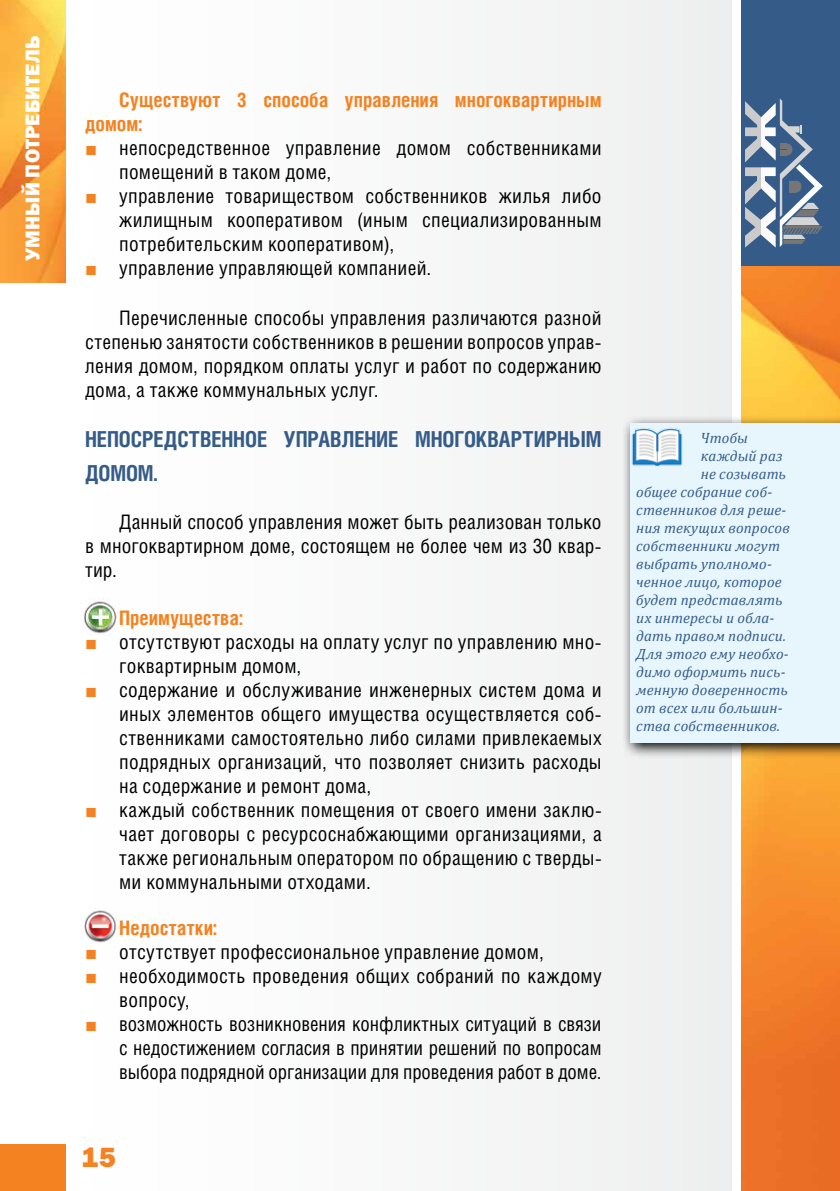
<style>
.page{position:relative;width:840px;height:1191px;background:#fff}
.page>*{position:absolute;margin:0;border:0;box-sizing:border-box;transform-origin:0 0}
.t1{font:28px "Franklin Gothic Heavy C";color:#f58220}
.t2{font:700 22px/33.6px "Helios Cond";letter-spacing:-.005em;color:#355c88}
.t3{font:20px/24px "Helios Cond";letter-spacing:.015em;color:#000;text-align:justify}
.t4{font:700 20px/24px "Helios Cond";color:#f58220}
.t5{font:20px "Franklin Gothic Heavy C";letter-spacing:.01em;color:#fff}
.t6{font:italic 15px "Cambria";letter-spacing:.01em;color:#355c88}
.s1{font-family:"Times New Roman";color:#f58220}
</style>
<div class="page">
<div style="left:730px;top:0;width:109px;height:267px;background:#355c88"></div>
<img style="left:740px;top:266px;width:99px;height:925px">
<div style="left:0;top:0;width:731px;height:1191px;background:#f9f9f9"></div>
<img style="left:0;top:0;width:65px;height:282px">
<div style="left:731px;top:0;width:9px;height:1191px;background:#fff"></div>
<div style="left:0;top:1143px;width:65px;height:48px;background:#f58220"></div>
<svg style="left:745px;top:98px;width:77px;height:149px"></svg>
<img style="left:84px;top:601px;width:33px;height:33px">
<img style="left:84px;top:910px;width:32px;height:33px">
<svg style="left:623px;top:415px;width:216px;height:344px;background:#c7b798"></svg>
<div style="left:629px;top:424px;width:210px;height:319px;background:#e7f6fd"></div>
<img style="left:632px;top:428px;width:51px;height:39px">
<p class="t5" style="left:21px;top:261px;width:227px;rotate:-90deg">УМНЫЙ ПОТРЕБИТЕЛЬ</p>
<p class="t4" style="left:85px;top:87px;width:517px;text-indent:34px">Существуют 3 способа управления многоквартирным домом:</p>
<p class="t3" style="left:119px;top:135px;width:483px;text-indent:-34px"><span class="s1">■</span> непосредственное управление домом собственниками помещений в таком доме,</p>
<p class="t3" style="left:119px;top:183px;width:483px;text-indent:-34px"><span class="s1">■</span> управление товариществом собственников жилья либо жилищным кооперативом (иным специализированным потребительским кооперативом),</p>
<p class="t3" style="left:85px;top:255px;width:347px"><span class="s1">■</span> управление управляющей компанией.</p>
<p class="t3" style="left:85px;top:305px;width:517px;text-indent:34px">Перечисленные способы управления различаются разной степенью занятости собственников в решении вопросов управ&shy;ления домом, порядком оплаты услуг и работ по содержанию дома, а также коммунальных услуг.</p>
<p class="t2" style="left:85px;top:422px;width:517px">НЕПОСРЕДСТВЕННОЕ УПРАВЛЕНИЕ МНОГОКВАРТИРНЫМ<br>ДОМОМ.</p>
<p class="t3" style="left:85px;top:509px;width:517px;text-indent:34px">Данный способ управления может быть реализован только в многоквартирном доме, состоящем не более чем из 30 квар&shy;тир.</p>
<p class="t4" style="left:119px;top:605px;width:125px">Преимущества:</p>
<p class="t3" style="left:119px;top:629px;width:483px;text-indent:-34px"><span class="s1">■</span> отсутствуют расходы на оплату услуг по управлению мно&shy;гоквартирным домом,</p>
<p class="t3" style="left:119px;top:677px;width:483px;text-indent:-34px"><span class="s1">■</span> содержание и обслуживание инженерных систем дома и иных элементов общего имущества осуществляется соб&shy;ственниками самостоятельно либо силами привлекаемых подрядных организаций, что позволяет снизить расходы на содержание и ремонт дома,</p>
<p class="t3" style="left:119px;top:797px;width:483px;text-indent:-34px"><span class="s1">■</span> каждый собственник помещения от своего имени заклю&shy;чает договоры с ресурсоснабжающими организациями, а также региональным оператором по обращению с тверды&shy;ми коммунальными отходами.</p>
<p class="t4" style="left:119px;top:915px;width:99px">Недостатки:</p>
<p class="t3" style="left:85px;top:939px;width:460px"><span class="s1">■</span> отсутствует профессиональное управление домом,</p>
<p class="t3" style="left:119px;top:963px;width:483px;text-indent:-34px"><span class="s1">■</span> необходимость проведения общих собраний по каждому вопросу,</p>
<p class="t3" style="left:119px;top:1011px;width:483px;text-indent:-34px"><span class="s1">■</span> возможность возникновения конфликтных ситуаций в связи с недостижением согласия в принятии решений по вопросам выбора подрядной организации для проведения работ в доме.</p>
<h1 class="t1" style="left:82px;top:1141px;width:36px">15</h1>
<p class="t6" style="left:700px;top:427px;width:48px">Чтобы</p>
<p class="t6" style="left:700px;top:445px;width:83px">каждый раз</p>
<p class="t6" style="left:700px;top:463px;width:87px">не созывать</p>
<p class="t6" style="left:636px;top:481px;width:137px">общее собрание соб-</p>
<p class="t6" style="left:636px;top:499px;width:151px">ственников для реше-</p>
<p class="t6" style="left:636px;top:517px;width:155px">ния текущих вопросов</p>
<p class="t6" style="left:636px;top:535px;width:145px">собственники могут</p>
<p class="t6" style="left:636px;top:553px;width:137px">выбрать уполномо-</p>
<p class="t6" style="left:636px;top:571px;width:147px">ченное лицо, которое</p>
<p class="t6" style="left:636px;top:589px;width:148px">будет представлять</p>
<p class="t6" style="left:636px;top:607px;width:139px">их интересы и обла-</p>
<p class="t6" style="left:636px;top:625px;width:151px">дать правом подписи.</p>
<p class="t6" style="left:636px;top:643px;width:154px">Для этого ему необхо-</p>
<p class="t6" style="left:636px;top:661px;width:151px">димо оформить пись-</p>
<p class="t6" style="left:636px;top:679px;width:153px">менную доверенность</p>
<p class="t6" style="left:636px;top:697px;width:148px">от всех или большин-</p>
<p class="t6" style="left:636px;top:715px;width:145px">ства собственников.</p>
</div>
